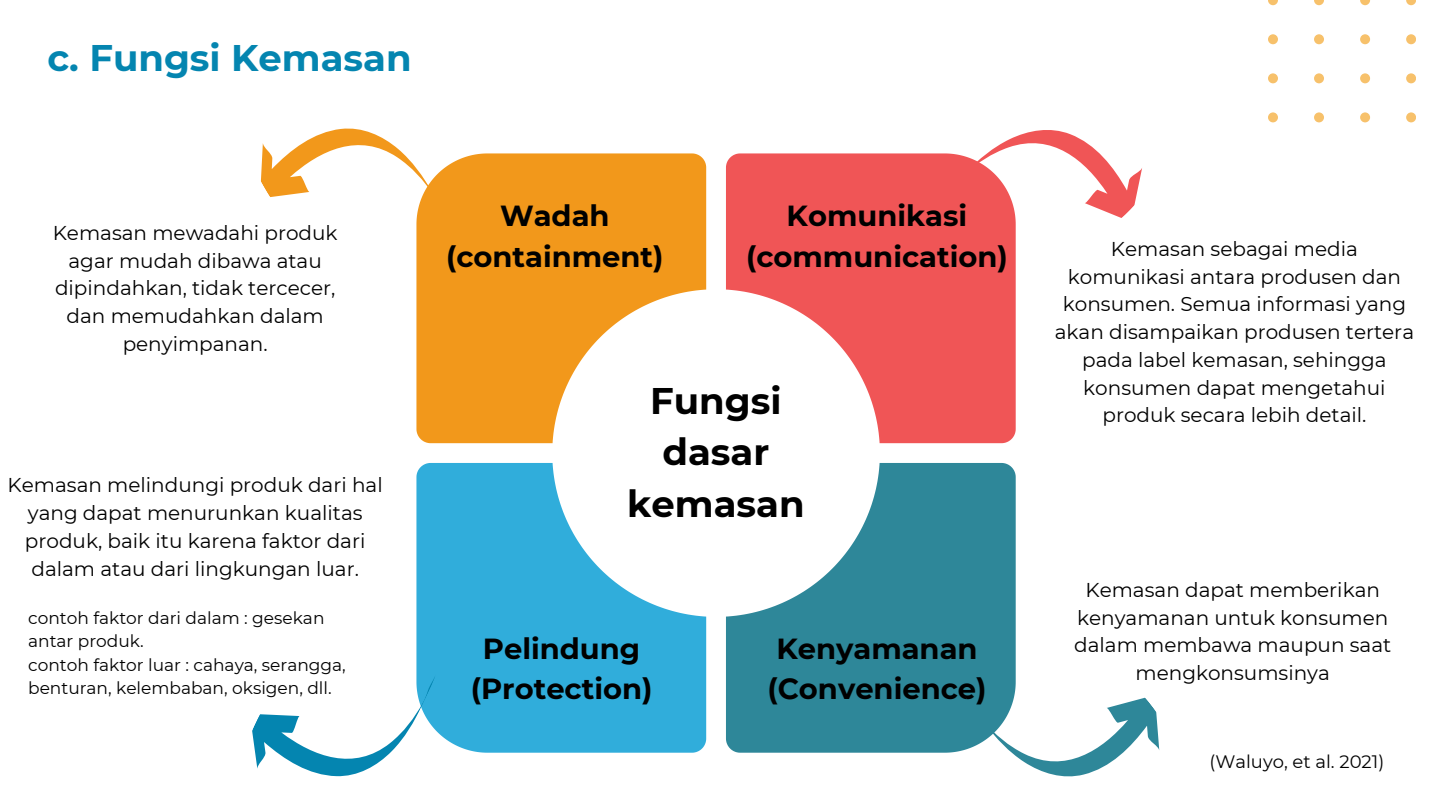
<style>
.page{position:relative;width:1440px;height:810px;background:#fff}
.page>*{position:absolute;margin:0;border:0;box-sizing:border-box;transform-origin:0 0}
.t1{font:700 37px/51.8px "Montserrat";color:#000;text-align:center}
.t2{font:700 37px "Montserrat";color:#0485b0}
.t3{font:700 29px/40.5px "Montserrat";color:#000;text-align:center}
.t4{font:20px/27.8px "Montserrat";color:#000;text-align:center}
.t5{font:18px "Montserrat";color:#000}
.t6{font:17px/23.2px "Montserrat";color:#000}
</style>
<div class="page">
<div style="left:416px;top:153px;width:290px;height:290px;background:#f2981b"></div>
<div style="left:726px;top:153px;width:290px;height:290px;background:#f05556"></div>
<div style="left:416px;top:463px;width:290px;height:290px;background:#30addb"></div>
<div style="left:726px;top:463px;width:290px;height:290px;background:#2e8799"></div>
<svg style="left:552px;top:289px;width:328px;height:328px"></svg>
<svg style="left:941px;top:130px;width:201px;height:168px"></svg>
<svg style="left:260px;top:128px;width:190px;height:166px"></svg>
<svg style="left:252px;top:613px;width:185px;height:164px"></svg>
<svg style="left:963px;top:609px;width:197px;height:168px"></svg>
<svg style="left:1268px;top:0;width:148px;height:122px"></svg>
<p class="t2" style="left:47px;top:35px;width:366px">c. Fungsi Kemasan</p>
<h2 class="t4" style="left:53px;top:219px;width:286px">Kemasan mewadahi produk agar mudah dibawa atau dipindahkan, tidak tercecer, dan memudahkan dalam penyimpanan.</h2>
<h1 class="t4" style="left:8px;top:471px;width:377px">Kemasan melindungi produk dari hal yang dapat menurunkan kualitas produk, baik itu karena faktor dari dalam atau dari lingkungan luar.</h1>
<h2 class="t6" style="left:28px;top:606px;width:298px">contoh faktor dari dalam : gesekan antar produk.</h2>
<h2 class="t6" style="left:28px;top:653px;width:319px">contoh faktor luar : cahaya, serangga, benturan, kelembaban, oksigen, dll.</h2>
<p class="t3" style="left:446px;top:196px;width:219px">Wadah (containment)</p>
<p class="t3" style="left:746px;top:196px;width:263px">Komunikasi (communication)</p>
<h1 class="t1" style="left:627px;top:374px;width:179px">Fungsi dasar kemasan</h1>
<p class="t3" style="left:471px;top:628px;width:183px">Pelindung (Protection)</p>
<h2 class="t3" style="left:767px;top:628px;width:221px">Kenyamanan (Convenience)</h2>
<h3 class="t4" style="left:1055px;top:235px;width:361px">Kemasan sebagai media komunikasi antara produsen dan konsumen. Semua informasi yang akan disampaikan produsen tertera pada label kemasan, sehingga konsumen dapat mengetahui produk secara lebih detail.</h3>
<h3 class="t4" style="left:1074px;top:576px;width:319px">Kemasan dapat memberikan kenyamanan untuk konsumen dalam membawa maupun saat mengkonsumsinya</h3>
<h3 class="t5" style="left:1210px;top:751px;width:176px">(Waluyo, et al. 2021)</h3>
</div>
